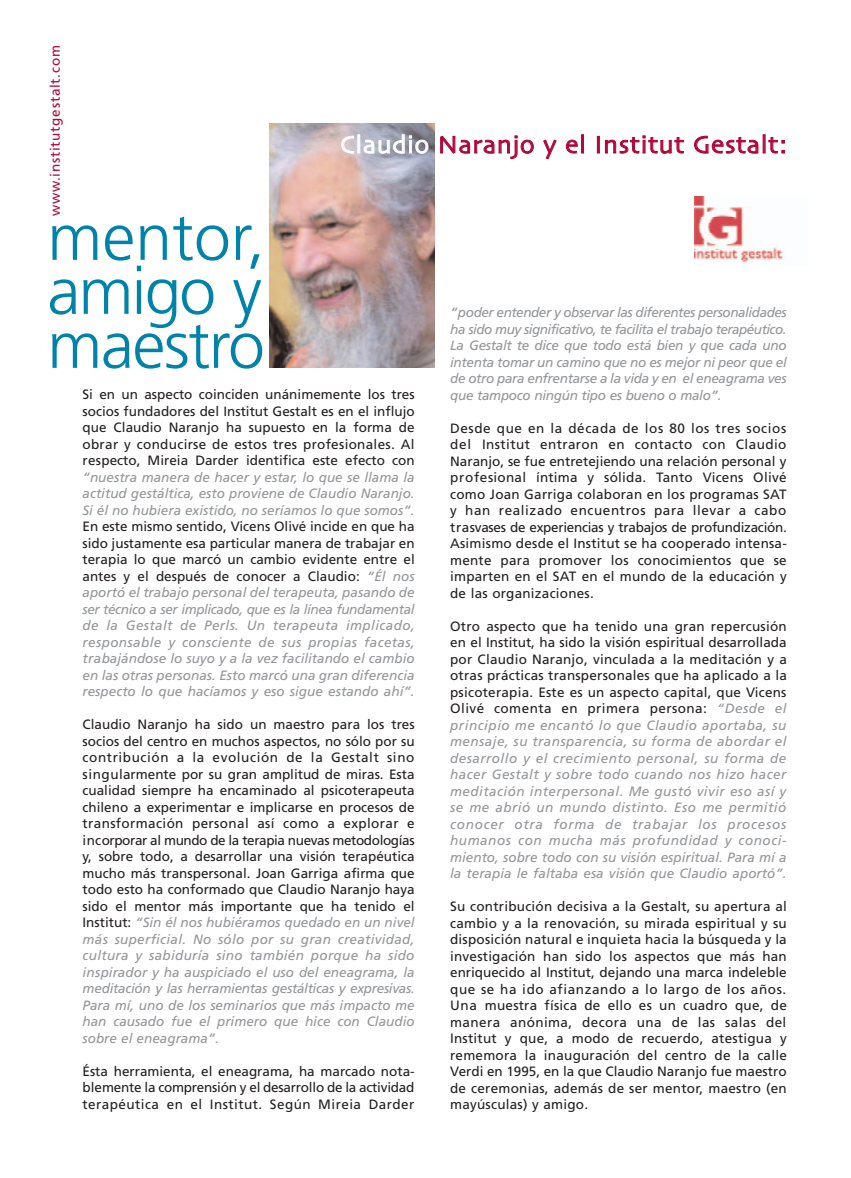
<style>
.page{position:relative;width:851px;height:1178px;background:#fff}
.page>*{position:absolute;margin:0;border:0;box-sizing:border-box;transform-origin:0 0}
.t1{font:300 66px/54px "Frutiger";letter-spacing:-.02em;color:#0083a9;text-align:justify}
.t2{font:25.5px "Skia";letter-spacing:.03em;color:#b30437}
.t3{font:13.5px/16.5px "Frutiger";letter-spacing:.015em;color:#231f20;text-align:justify}
.t4{font:italic 13.5px/16.5px "Frutiger";color:#939598;text-align:justify}
.t5{font:13.5px "Frutiger";letter-spacing:.055em;color:#b30437}
.s1{color:#fff}
.s2{font-style:normal;color:#231f20}
.s3{font-style:italic;color:#939598}
</style>
<div class="page">
<img style="left:269px;top:123px;width:165px;height:244px">
<img style="left:694px;top:196px;width:11px;height:5px">
<img style="left:694px;top:201px;width:89px;height:62px">
<p class="t5" style="left:50px;top:216px;width:172px;rotate:-90deg">www.institutgestalt.com</p>
<h2 class="t2" style="left:340px;top:129px;width:449px"><span class="s1">Claudio</span> Naranjo y el Institut Gestalt:</h2>
<h1 class="t1" style="left:47px;top:215px;width:219px">mentor, amigo y maestro</h1>
<p class="t4" style="left:450px;top:305px;width:338px">“poder entender y observar las diferentes personalidades ha sido muy significativo, te facilita el trabajo terapéutico.<br>La Gestalt te dice que todo está bien y que cada uno intenta tomar un camino que no es mejor ni peor que el de otro para enfrentarse a la vida y en el eneagrama ves que tampoco ningún tipo es bueno o malo”.</p>
<p class="t3" style="left:450px;top:421px;width:338px">Desde que en la década de los 80 los tres socios del Institut entraron en contacto con Claudio Naranjo, se fue entretejiendo una relación personal y profesional íntima y sólida. Tanto Vicens Olivé como Joan Garriga colaboran en los programas SAT y han realizado encuentros para llevar a cabo trasvases de experiencias y trabajos de profundización.<br>Asimismo desde el Institut se ha cooperado intensa&shy;mente para promover los conocimientos que se imparten en el SAT en el mundo de la educación y de las organizaciones.</p>
<p class="t4" style="left:450px;top:619px;width:338px"><span class="s2">Otro aspecto que ha tenido una gran repercusión en el Institut, ha sido la visión espiritual desarrollada por Claudio Naranjo, vinculada a la meditación y a otras prácticas transpersonales que ha aplicado a la psicoterapia. Este es un aspecto capital, que Vicens Olivé comenta en primera persona:</span> “Desde el principio me encantó lo que Claudio aportaba, su mensaje, su transparencia, su forma de abordar el desarrollo y el crecimiento personal, su forma de hacer Gestalt y sobre todo cuando nos hizo hacer meditación interpersonal. Me gustó vivir eso así y se me abrió un mundo distinto. Eso me permitió conocer otra forma de trabajar los procesos humanos con mucha más profundidad y conoci&shy;miento, sobre todo con su visión espiritual. Para mí a la terapia le faltaba esa visión que Claudio aportó”.</p>
<p class="t3" style="left:450px;top:899px;width:338px">Su contribución decisiva a la Gestalt, su apertura al cambio y a la renovación, su mirada espiritual y su disposición natural e inquieta hacia la búsqueda y la investigación han sido los aspectos que más han enriquecido al Institut, dejando una marca indeleble que se ha ido afianzando a lo largo de los años.<br>Una muestra física de ello es un cuadro que, de manera anónima, decora una de las salas del Institut y que, a modo de recuerdo, atestigua y rememora la inauguración del centro de la calle Verdi en 1995, en la que Claudio Naranjo fue maestro de ceremonias, además de ser mentor, maestro (en mayúsculas) y amigo.</p>
<p class="t3" style="left:82px;top:387px;width:333px">Si en un aspecto coinciden unánimemente los tres socios fundadores del Institut Gestalt es en el influjo que Claudio Naranjo ha supuesto en la forma de obrar y conducirse de estos tres profesionales. Al respecto, Mireia Darder identifica este efecto con</p>
<p class="t4" style="left:82px;top:470px;width:333px">“nuestra manera de hacer y estar, lo que se llama la actitud gestáltica, esto proviene de Claudio Naranjo.<br>Si él no hubiera existido, no seríamos lo que somos”.</p>
<p class="t4" style="left:82px;top:519px;width:334px"><span class="s2">En este mismo sentido, Vicens Olivé incide en que ha sido justamente esa particular manera de trabajar en terapia lo que marcó un cambio evidente entre el antes y el después de conocer a Claudio:</span> “Él nos aportó el trabajo personal del terapeuta, pasando de ser técnico a ser implicado, que es la línea fundamental de la Gestalt de Perls. Un terapeuta implicado, responsable y consciente de sus propias facetas, trabajándose lo suyo y a la vez facilitando el cambio en las otras personas. Esto marcó una gran diferencia respecto lo que hacíamos y eso sigue estando ahí”.</p>
<p class="t3" style="left:82px;top:717px;width:334px">Claudio Naranjo ha sido un maestro para los tres socios del centro en muchos aspectos, no sólo por su contribución a la evolución de la Gestalt sino singularmente por su gran amplitud de miras. Esta cualidad siempre ha encaminado al psicoterapeuta chileno a experimentar e implicarse en procesos de transformación personal así como a explorar e incorporar al mundo de la terapia nuevas metodologías y, sobre todo, a desarrollar una visión terapéutica mucho más transpersonal. Joan Garriga afirma que todo esto ha conformado que Claudio Naranjo haya sido el mentor más importante que ha tenido el Institut: <span class="s3">“Sin él nos hubiéramos quedado en un nivel más superficial. No sólo por su gran creatividad, cultura y sabiduría sino también porque ha sido inspirador y ha auspiciado el uso del eneagrama, la meditación y las herramientas gestálticas y expresivas.<br>Para mí, uno de los seminarios que más impacto me han causado fue el primero que hice con Claudio sobre el eneagrama”.</span></p>
<p class="t3" style="left:82px;top:1064px;width:333px">Ésta herramienta, el eneagrama, ha marcado nota&shy;blemente la comprensión y el desarrollo de la actividad terapéutica en el Institut. Según Mireia Darder</p>
</div>
